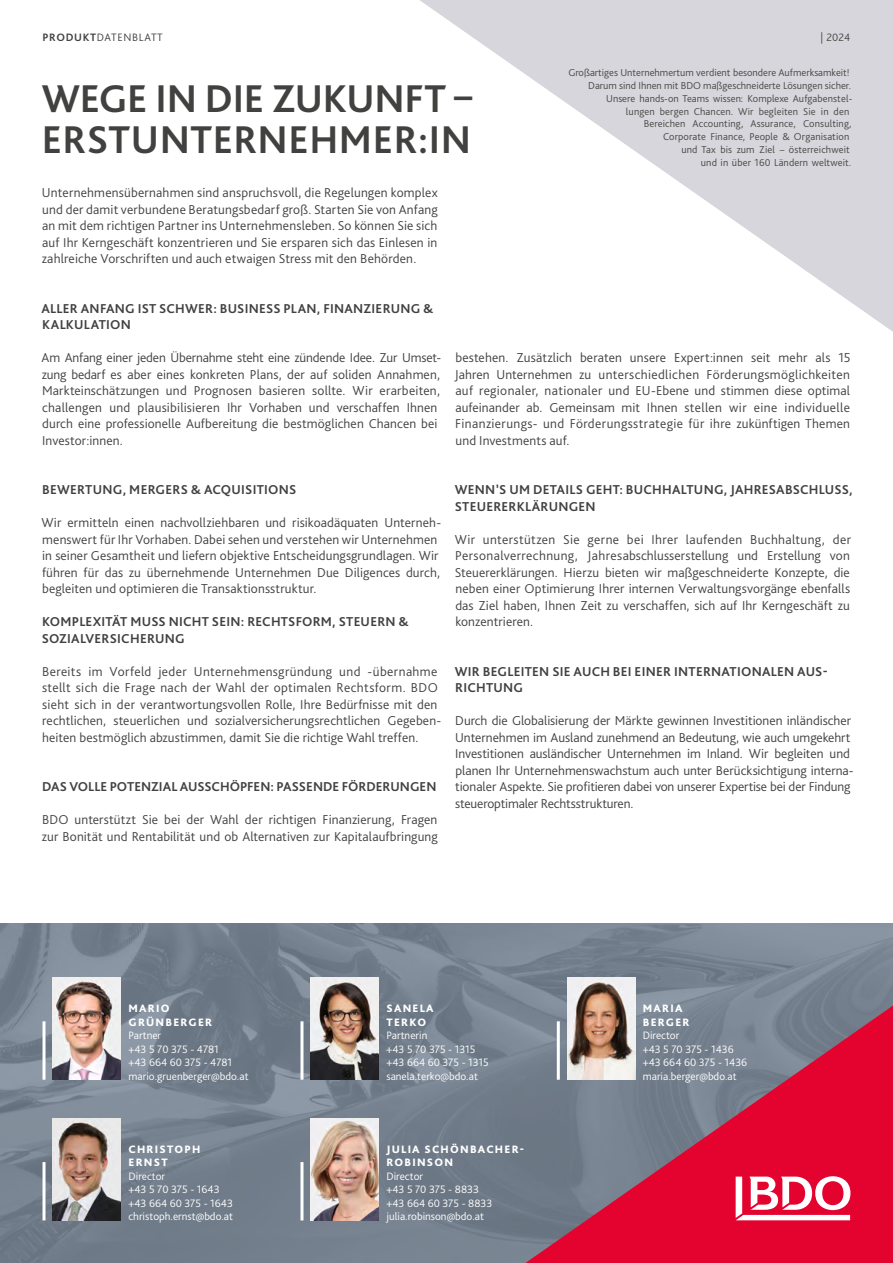
<style>
.page{position:relative;width:893px;height:1263px;background:#fff}
.page>*{position:absolute;margin:0;border:0;box-sizing:border-box;transform-origin:0 0}
.t1{font:700 40.5px/40.5px "Bliss Pro";letter-spacing:.01em;color:#414140}
.t2{font:300 13.5px/16.5px "Bliss Pro";letter-spacing:.005em;color:#414140}
.t3{font:700 13.5px/16.5px "Bliss Pro";letter-spacing:.02em;color:#414140}
.t4{font:700 13.5px "Bliss Pro";color:#414140}
.t5{font:300 11.25px/13.5px "Bliss Pro";color:#fff}
.t6{font:800 11.25px/13.5px "Bliss Pro";letter-spacing:.11em;color:#fff}
.t7{font:300 11.25px "Bliss Pro";letter-spacing:.06em;color:#414140}
.t8{font:300 11.25px "Bliss Pro";color:#494643}
.t9{font:300 10.5px/12.8px "Bliss Pro";letter-spacing:.01em;color:#494643;text-align:right}
.s1{font-weight:700}
</style>
<div class="page">
<svg style="left:0;top:923px;width:893px;height:340px;background:#77828f"></svg>
<img style="left:567px;top:978px;width:68px;height:27px">
<img style="left:53px;top:978px;width:68px;height:102px">
<hr style="left:43px;top:1021px;width:3px;height:59px;background:#fff">
<img style="left:53px;top:1118px;width:68px;height:102px">
<hr style="left:43px;top:1162px;width:3px;height:58px;background:#fff">
<img style="left:311px;top:978px;width:68px;height:102px">
<hr style="left:300px;top:1021px;width:3px;height:59px;background:#fff">
<img style="left:311px;top:1118px;width:68px;height:102px">
<hr style="left:300px;top:1162px;width:3px;height:58px;background:#fff">
<svg style="left:420px;top:0;width:473px;height:332px;fill:#dbdbe0"></svg>
<svg style="left:525px;top:1005px;width:368px;height:258px;background:#ad4761"></svg>
<svg style="left:736px;top:1176px;width:114px;height:44px"></svg>
<p class="t7" style="left:43px;top:30px;width:122px"><span class="s1">PRODUKT</span>DATENBLATT</p>
<h1 class="t1" style="left:42px;top:78px;width:432px">WEGE IN DIE ZUKUNFT –<br>ERSTUNTERNEHMER:IN</h1>
<p class="t8" style="left:821px;top:30px;width:31px">| 2024</p>
<p class="t9" style="left:568px;top:66px;width:286px">Großartiges Unternehmertum verdient besondere Aufmerksamkeit!<br>Darum sind Ihnen mit BDO maßgeschneiderte Lösungen sicher.<br>Unsere hands-on Teams wissen: Komplexe Aufgabenstel-<br>lungen bergen Chancen. Wir begleiten Sie in den<br>Bereichen Accounting, Assurance, Consulting,<br>Corporate Finance, People &amp; Organisation<br>und Tax bis zum Ziel – österreichweit<br>und in über 160 Ländern weltweit.</p>
<p class="t2" style="left:42px;top:184px;width:398px;text-align:justify">Unternehmensübernahmen sind anspruchsvoll, die Regelungen komplex und der damit verbundene Beratungsbedarf groß. Starten Sie von Anfang an mit dem richtigen Partner ins Unternehmensleben. So können Sie sich auf Ihr Kerngeschäft konzentrieren und Sie ersparen sich das Einlesen in zahlreiche Vorschriften und auch etwaigen Stress mit den Behörden.</p>
<p class="t3" style="left:41px;top:300px;width:394px">ALLER ANFANG IST SCHWER: BUSINESS PLAN, FINANZIERUNG &amp;<br>KALKULATION</p>
<p class="t2" style="left:41px;top:349px;width:401px">Am Anfang einer jeden Übernahme steht eine zündende Idee. Zur Umset&shy;zung bedarf es aber eines konkreten Plans, der auf soliden Annahmen, Markteinschätzungen und Prognosen basieren sollte. Wir erarbeiten, challengen und plausibilisieren Ihr Vorhaben und verschaffen Ihnen durch eine professionelle Aufbereitung die bestmöglichen Chancen bei Investor:innen.</p>
<p class="t3" style="left:42px;top:481px;width:256px">BEWERTUNG, MERGERS &amp; ACQUISITIONS</p>
<p class="t2" style="left:42px;top:514px;width:401px">Wir ermitteln einen nachvollziehbaren und risikoadäquaten Unterneh&shy;menswert für Ihr Vorhaben. Dabei sehen und verstehen wir Unternehmen in seiner Gesamtheit und liefern objektive Entscheidungsgrundlagen. Wir führen für das zu übernehmende Unternehmen Due Diligences durch, begleiten und optimieren die Transaktionsstruktur.</p>
<p class="t3" style="left:42px;top:613px;width:369px">KOMPLEXITÄT MUSS NICHT SEIN: RECHTSFORM, STEUERN &amp;<br>SOZIALVERSICHERUNG</p>
<p class="t2" style="left:42px;top:663px;width:401px">Bereits im Vorfeld jeder Unternehmensgründung und -übernahme stellt sich die Frage nach der Wahl der optimalen Rechtsform. BDO sieht sich in der verantwortungsvollen Rolle, Ihre Bedürfnisse mit den rechtlichen, steuerlichen und sozialversicherungsrechtlichen Gegeben&shy;heiten bestmöglich abzustimmen, damit Sie die richtige Wahl treffen.</p>
<p class="t4" style="left:42px;top:778px;width:396px">DAS VOLLE POTENZIAL AUSSCHÖPFEN: PASSENDE FÖRDERUNGEN</p>
<p class="t2" style="left:42px;top:811px;width:398px">BDO unterstützt Sie bei der Wahl der richtigen Finanzierung, Fragen zur Bonität und Rentabilität und ob Alternativen zur Kapitalaufbringung</p>
<p class="t2" style="left:455px;top:349px;width:397px;text-align:justify">bestehen. Zusätzlich beraten unsere Expert:innen seit mehr als 15<br>Jahren Unternehmen zu unterschiedlichen Förderungsmöglichkeiten auf regionaler, nationaler und EU-Ebene und stimmen diese optimal aufeinander ab. Gemeinsam mit Ihnen stellen wir eine individuelle Finanzierungs- und Förderungsstrategie für ihre zukünftigen Themen und Investments auf.</p>
<p class="t3" style="left:455px;top:481px;width:399px">WENN’S UM DETAILS GEHT: BUCHHALTUNG, JAHRESABSCHLUSS,<br>STEUERERKLÄRUNGEN</p>
<p class="t2" style="left:455px;top:531px;width:398px;text-align:justify">Wir unterstützen Sie gerne bei Ihrer laufenden Buchhaltung, der Personalverrechnung, Jahresabschlusserstellung und Erstellung von Steuererklärungen. Hierzu bieten wir maßgeschneiderte Konzepte, die neben einer Optimierung Ihrer internen Verwaltungsvorgänge ebenfalls das Ziel haben, Ihnen Zeit zu verschaffen, sich auf Ihr Kerngeschäft zu konzentrieren.</p>
<p class="t3" style="left:455px;top:663px;width:374px">WIR BEGLEITEN SIE AUCH BEI EINER INTERNATIONALEN AUS-<br>RICHTUNG</p>
<p class="t2" style="left:455px;top:712px;width:400px">Durch die Globalisierung der Märkte gewinnen Investitionen inländischer Unternehmen im Ausland zunehmend an Bedeutung, wie auch umgekehrt Investitionen ausländischer Unternehmen im Inland. Wir begleiten und planen Ihr Unternehmenswachstum auch unter Berücksichtigung interna&shy;tionaler Aspekte. Sie profitieren dabei von unserer Expertise bei der Findung steueroptimaler Rechtsstrukturen.</p>
<p class="t6" style="left:129px;top:1001px;width:85px">MARIO<br>GRÜNBERGER</p>
<p class="t5" style="left:129px;top:1028px;width:122px">Partner<br>+43 5 70 375 - 4781<br>+43 664 60 375 - 4781 mario.gruenberger@bdo.at</p>
<p class="t6" style="left:129px;top:1142px;width:73px">CHRISTOPH<br>ERNST</p>
<p class="t5" style="left:129px;top:1169px;width:106px">Director<br>+43 5 70 375 - 1643 +43 664 60 375 - 1643 christoph.ernst@bdo.at</p>
<p class="t6" style="left:386px;top:1001px;width:49px">SANELA<br>TERKO</p>
<p class="t5" style="left:386px;top:1028px;width:104px">Partnerin<br>+43 5 70 375 - 1315 +43 664 60 375 - 1315 sanela.terko@bdo.at</p>
<p class="t6" style="left:386px;top:1142px;width:139px">JULIA SCHÖNBACHER-<br>ROBINSON</p>
<p class="t5" style="left:386px;top:1169px;width:107px">Director<br>+43 5 70 375 - 8833 +43 664 60 375 - 8833 julia.robinson@bdo.at</p>
<p class="t6" style="left:643px;top:1001px;width:48px">MARIA<br>BERGER</p>
<p class="t5" style="left:643px;top:1028px;width:106px">Director<br>+43 5 70 375 - 1436 +43 664 60 375 - 1436 maria.berger@bdo.at</p>
</div>
